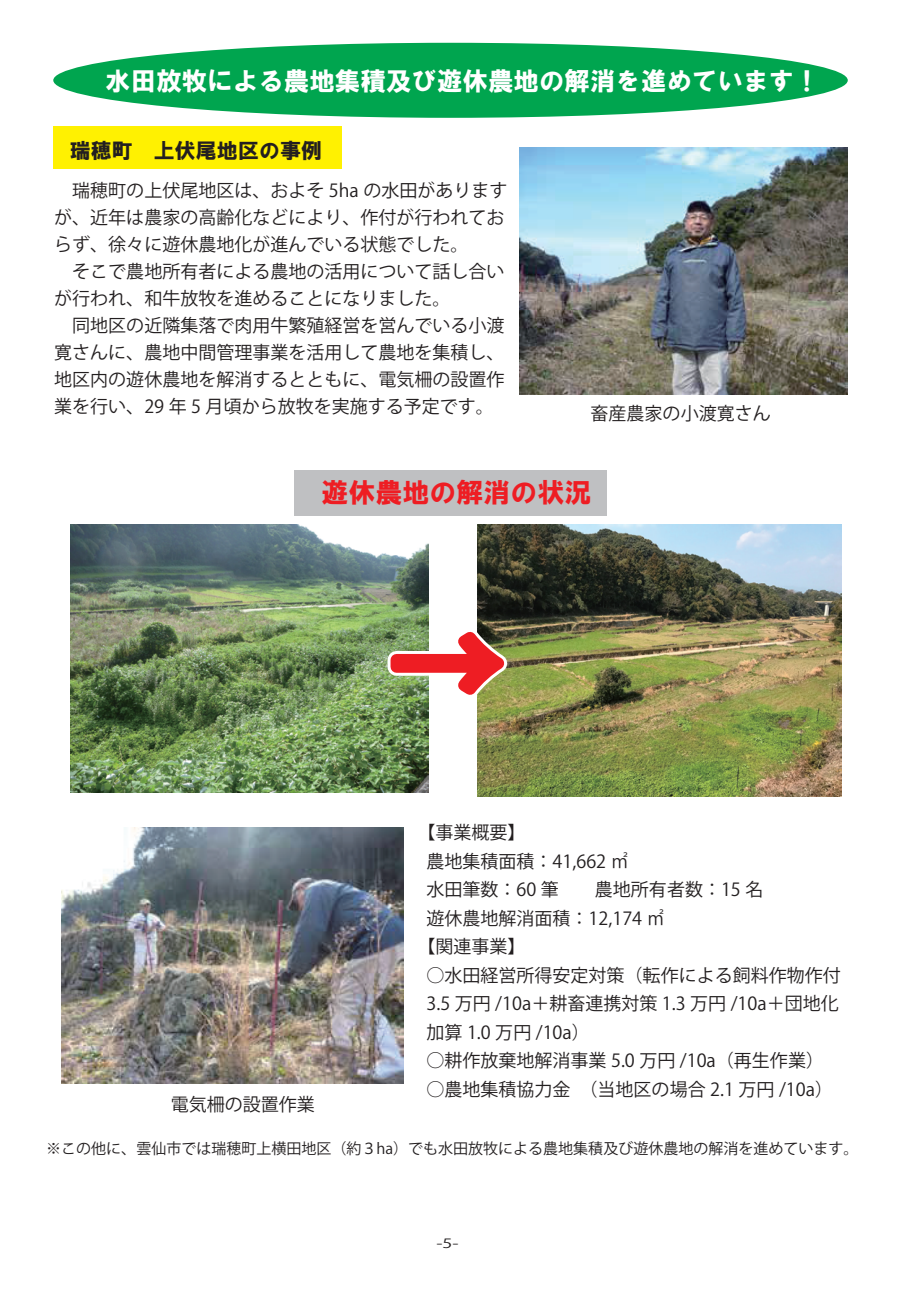
<style>
.page{position:relative;width:919px;height:1289px;background:#fff}
.page>*{position:absolute;margin:0;border:0;box-sizing:border-box;transform-origin:0 0}
.t1{font:27px "HG Soei Kakugothic UB";color:#ee1d23}
.t2{font:25.5px "HG Soei Kakugothic UB";color:#fff}
.t3{font:21px "HG Soei Kakugothic UB";color:#231f20}
.t4{font:18px/27px "Koz Go Pr 6 N";color:#231f20}
.t5{font:15px "Koz Go Pr 6 N";color:#231f20}
.t6{font:12.6px "Koz Go Pr 6 N";color:#231f20;scale:1.42 1}
</style>
<div class="page">
<div style="left:53px;top:43px;width:794px;height:75px;background:#00a54f;border-radius:50%"></div>
<div style="left:53px;top:127px;width:288px;height:42px;background:#fff101"></div>
<img style="left:519px;top:148px;width:328px;height:246px">
<img style="left:61px;top:827px;width:342px;height:256px">
<div style="left:294px;top:470px;width:313px;height:45px;background:#bfc0c2"></div>
<img style="left:70px;top:524px;width:358px;height:269px">
<img style="left:477px;top:524px;width:364px;height:273px">
<img style="left:378px;top:614px;width:158px;height:98px">
<h2 class="t2" style="left:105px;top:68px;width:716px">水田放牧による農地集積及び遊休農地の解消を進めています！</h2>
<p class="t3" style="left:70px;top:139px;width:253px">瑞穂町　上伏尾地区の事例</p>
<p class="t4" style="left:54px;top:178px;width:454px">　瑞穂町の上伏尾地区は、およそ 5ha の水田がありますが、近年は農家の高齢化などにより、作付が行われておらず、徐々に遊休農地化が進んでいる状態でした。<br>　そこで農地所有者による農地の活用について話し合いが行われ、和牛放牧を進めることになりました。<br>　同地区の近隣集落で肉用牛繁殖経営を営んでいる小渡寛さんに、農地中間管理事業を活用して農地を集積し、地区内の遊休農地を解消するとともに、電気柵の設置作業を行い、29 年 5 月頃から放牧を実施する予定です。</p>
<p class="t4" style="left:590px;top:401px;width:181px">畜産農家の小渡寛さん</p>
<h1 class="t1" style="left:321px;top:479px;width:271px">遊休農地の解消の状況</h1>
<p class="t4" style="left:417px;top:819px;width:109px">【事業概要】</p>
<p class="t4" style="left:426px;top:848px;width:204px">農地集積面積：41,662 ㎡</p>
<p class="t4" style="left:426px;top:876px;width:338px">水田筆数：60 筆　　農地所有者数：15 名</p>
<p class="t4" style="left:426px;top:905px;width:240px">遊休農地解消面積：12,174 ㎡</p>
<p class="t4" style="left:417px;top:933px;width:109px">【関連事業】</p>
<p class="t4" style="left:426px;top:961px;width:415px;line-height:28.5px;text-align:justify">○水田経営所得安定対策（転作による飼料作物作付3.5 万円 /10a＋耕畜連携対策 1.3 万円 /10a＋団地化加算 1.0 万円 /10a）</p>
<p class="t4" style="left:426px;top:1047px;width:399px">○耕作放棄地解消事業 5.0 万円 /10a（再生作業）</p>
<p class="t4" style="left:426px;top:1075px;width:408px">○農地集積協力金　（当地区の場合 2.1 万円 /10a）</p>
<p class="t4" style="left:171px;top:1091px;width:145px">電気柵の設置作業</p>
<p class="t5" style="left:46px;top:1140px;width:813px">※この他に、雲仙市では瑞穂町上横田地区（約３ha）でも水田放牧による農地集積及び遊休農地の解消を進めています。</p>
<p class="t6" style="left:436px;top:1236px;width:17px">-5-</p>
</div>
